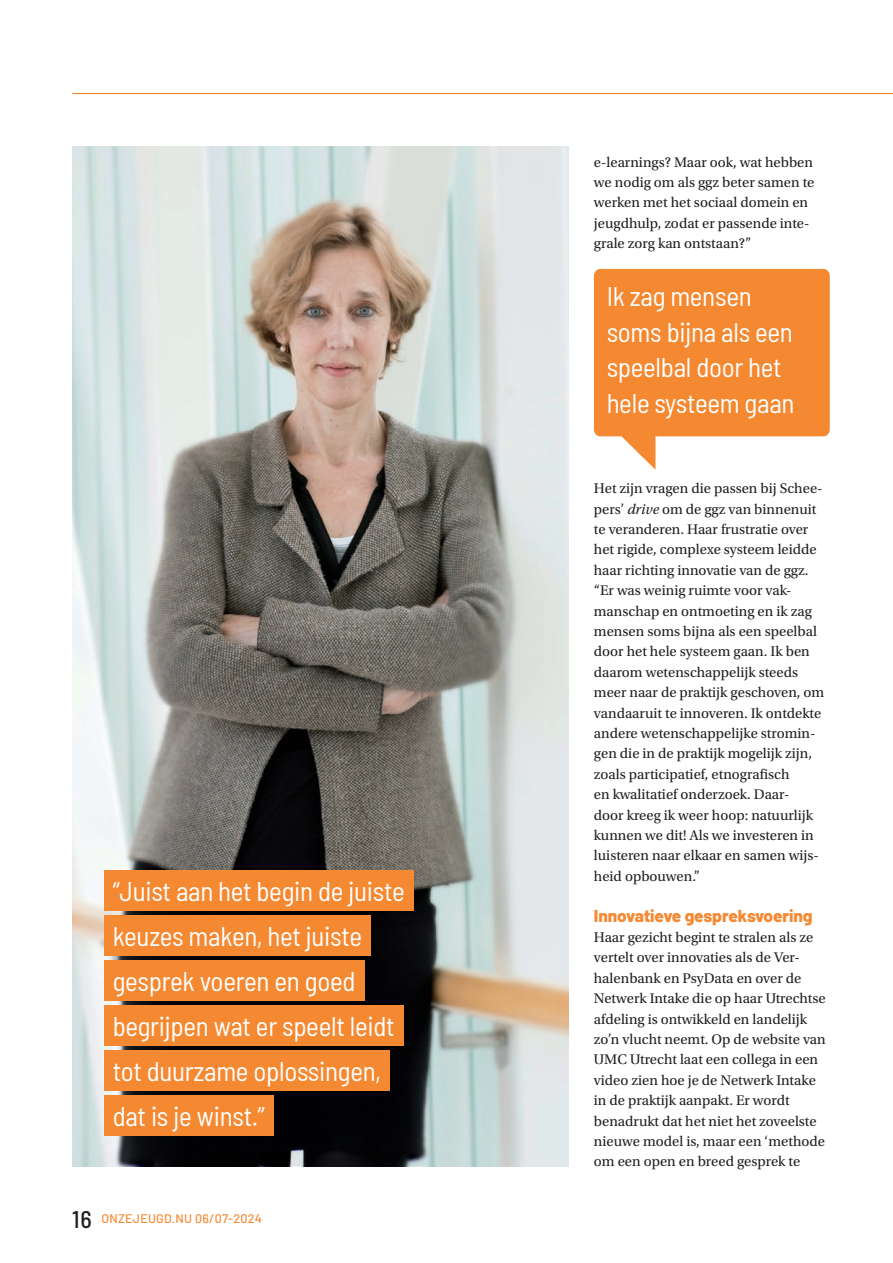
<style>
.page{position:relative;width:893px;height:1263px;background:#fff}
.page>*{position:absolute;margin:0;border:0;box-sizing:border-box;transform-origin:0 0}
.t1{font:semi-condensed 27px/45px "Barlow";letter-spacing:-.01em;color:#fff}
.t2{font:800 17.25px "Barlow";letter-spacing:-.005em;color:#f58932}
.t3{font:14.7px/20.4px "Utopia Std";color:#231f20}
.t4{font:500 12.45px "Barlow";letter-spacing:.02em;color:#f58932}
.s1{font-stretch:semi-condensed;font-size:24px;color:#231f20}
.s2{font-style:italic}
</style>
<div class="page">
<hr style="left:72px;top:93px;width:821px;height:1px;background:#f58932">
<svg style="left:594px;top:269px;width:236px;height:201px;fill:#f58932"></svg>
<img style="left:72px;top:146px;width:496px;height:1020px">
<div style="left:104px;top:870px;width:310px;height:40px;background:#f58932"></div>
<div style="left:104px;top:915px;width:267px;height:40px;background:#f58932"></div>
<div style="left:104px;top:960px;width:260px;height:40px;background:#f58932"></div>
<div style="left:104px;top:1005px;width:300px;height:40px;background:#f58932"></div>
<div style="left:104px;top:1050px;width:286px;height:40px;background:#f58932"></div>
<div style="left:104px;top:1095px;width:170px;height:40px;background:#f58932"></div>
<h1 class="t1" style="left:113px;top:867px;width:294px">“Juist aan het begin de juiste keuzes maken, het juiste gesprek voeren en goed begrijpen wat er speelt leidt tot duurzame oplossingen, dat is je winst.”</h1>
<p class="t4" style="left:72px;top:1210px;width:191px"><span class="s1">16</span> ONZEJEUGD.NU 06/07-2024</p>
<p class="t3" style="left:594px;top:152px;width:222px">e-learnings? Maar ook, wat hebben we nodig om als ggz beter samen te werken met het sociaal domein en jeugdhulp, zodat er passende inte&shy;grale zorg kan ontstaan?”</p>
<h1 class="t1" style="left:607px;top:276px;width:189px;line-height:35.7px">Ik zag mensen soms bijna als een speelbal door het hele systeem gaan</h1>
<p class="t3" style="left:594px;top:478px;width:232px">Het zijn vragen die passen bij Schee&shy;pers’ <span class="s2">drive</span> om de ggz van binnenuit te veranderen. Haar frustratie over het rigide, complexe systeem leidde haar richting innovatie van de ggz. “Er was weinig ruimte voor vak&shy;manschap en ontmoeting en ik zag mensen soms bijna als een speelbal door het hele systeem gaan. Ik ben daarom wetenschappelijk steeds meer naar de praktijk geschoven, om vandaaruit te innoveren. Ik ontdekte andere wetenschappelijke stromin&shy;gen die in de praktijk mogelijk zijn, zoals participatief, etnografisch<br>en kwalitatief onderzoek. Daar-<br>door kreeg ik weer hoop: natuurlijk kunnen we dit! Als we investeren in luisteren naar elkaar en samen wijs&shy;heid opbouwen.”</p>
<p class="t2" style="left:594px;top:902px;width:220px">Innovatieve gespreksvoering</p>
<p class="t3" style="left:594px;top:927px;width:233px">Haar gezicht begint te stralen als ze vertelt over innovaties als de Ver&shy;halenbank en PsyData en over de Netwerk Intake die op haar Utrechtse afdeling is ontwikkeld en landelijk zo’n vlucht neemt. Op de website van UMC Utrecht laat een collega in een video zien hoe je de Netwerk Intake in de praktijk aanpakt. Er wordt benadrukt dat het niet het zoveelste nieuwe model is, maar een ‘methode om een open en breed gesprek te</p>
</div>
